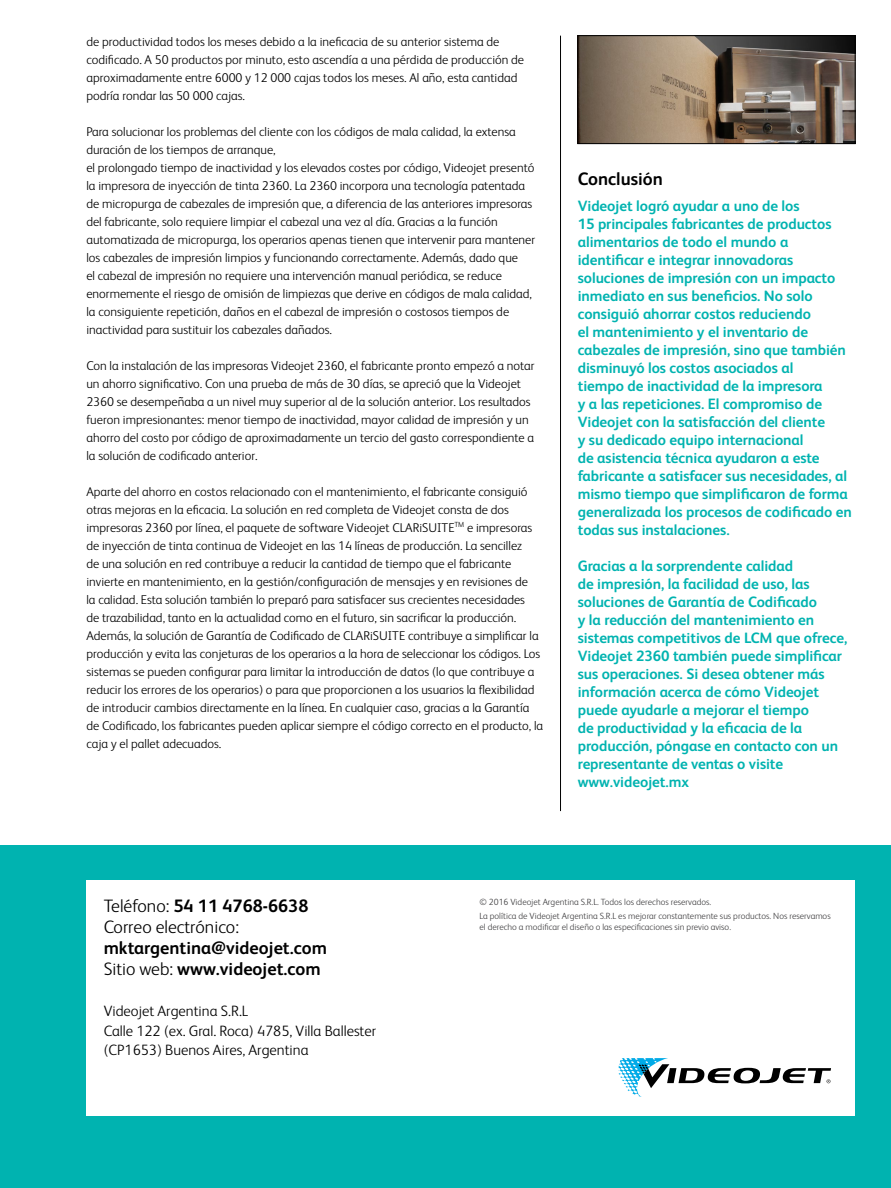
<style>
.page{position:relative;width:891px;height:1188px;background:#fff}
.page>*{position:absolute;margin:0;border:0;box-sizing:border-box;transform-origin:0 0}
.t1{font:700 18px/21px "FS Albert";color:#000}
.t2{font:300 18px/21px "FS Albert";color:#000}
.t3{font:700 15px/18px "FS Albert";letter-spacing:-.005em;color:#00b3b0}
.t4{font:300 15px/19.5px "FS Albert";color:#000}
.t5{font:300 12.75px/18px "FS Albert";color:#000}
.t6{font:300 9px/14.7px "FS Albert";color:#414042}
.s1{font-weight:700}
.s2{font-weight:300}
</style>
<div class="page">
<div style="left:0;top:846px;width:891px;height:342px;background:#00b3b0"></div>
<div style="left:86px;top:880px;width:769px;height:236px;background:#fff"></div>
<svg style="left:618px;top:1058px;width:213px;height:39px"></svg>
<hr style="left:560px;top:36px;width:1px;height:775px;background:#000">
<img style="left:580px;top:37px;width:273px;height:105px">
<div style="left:578px;top:35px;width:277px;height:109px;border:1px solid #000"></div>
<p class="t5" style="left:86px;top:32px;width:439px">de productividad todos los meses debido a la ineficacia de su anterior sistema de codificado. A 50 productos por minuto, esto ascendía a una pérdida de producción de aproximadamente entre 6000 y 12 000 cajas todos los meses. Al año, esta cantidad podría rondar las 50 000 cajas.</p>
<p class="t5" style="left:86px;top:122px;width:450px">Para solucionar los problemas del cliente con los códigos de mala calidad, la extensa duración de los tiempos de arranque,<br>el prolongado tiempo de inactividad y los elevados costes por código, Videojet presentó la impresora de inyección de tinta 2360. La 2360 incorpora una tecnología patentada de micropurga de cabezales de impresión que, a diferencia de las anteriores impresoras del fabricante, solo requiere limpiar el cabezal una vez al día. Gracias a la función automatizada de micropurga, los operarios apenas tienen que intervenir para mantener los cabezales de impresión limpios y funcionando correctamente. Además, dado que<br>el cabezal de impresión no requiere una intervención manual periódica, se reduce enormemente el riesgo de omisión de limpiezas que derive en códigos de mala calidad, la consiguiente repetición, daños en el cabezal de impresión o costosos tiempos de inactividad para sustituir los cabezales dañados.</p>
<p class="t5" style="left:86px;top:356px;width:450px">Con la instalación de las impresoras Videojet 2360, el fabricante pronto empezó a notar un ahorro significativo. Con una prueba de más de 30 días, se apreció que la Videojet 2360 se desempeñaba a un nivel muy superior al de la solución anterior. Los resultados fueron impresionantes: menor tiempo de inactividad, mayor calidad de impresión y un ahorro del costo por código de aproximadamente un tercio del gasto correspondiente a la solución de codificado anterior.</p>
<p class="t5" style="left:86px;top:482px;width:458px">Aparte del ahorro en costos relacionado con el mantenimiento, el fabricante consiguió otras mejoras en la eficacia. La solución en red completa de Videojet consta de dos impresoras 2360 por línea, el paquete de software Videojet CLARiSUITE<sup>TM</sup> e impresoras de inyección de tinta continua de Videojet en las 14 líneas de producción. La sencillez<br>de una solución en red contribuye a reducir la cantidad de tiempo que el fabricante invierte en mantenimiento, en la gestión/configuración de mensajes y en revisiones de<br>la calidad. Esta solución también lo preparó para satisfacer sus crecientes necesidades<br>de trazabilidad, tanto en la actualidad como en el futuro, sin sacrificar la producción.<br>Además, la solución de Garantía de Codificado de CLARiSUITE contribuye a simplificar la producción y evita las conjeturas de los operarios a la hora de seleccionar los códigos. Los sistemas se pueden configurar para limitar la introducción de datos (lo que contribuye a reducir los errores de los operarios) o para que proporcionen a los usuarios la flexibilidad de introducir cambios directamente en la línea. En cualquier caso, gracias a la Garantía de Codificado, los fabricantes pueden aplicar siempre el código correcto en el producto, la caja y el pallet adecuados.</p>
<h1 class="t1" style="left:578px;top:168px;width:87px">Conclusión</h1>
<p class="t3" style="left:578px;top:197px;width:276px">Videojet logró ayudar a uno de los<br>15 principales fabricantes de productos alimentarios de todo el mundo a identificar e integrar innovadoras soluciones de impresión con un impacto inmediato en sus beneficios. No solo consiguió ahorrar costos reduciendo<br>el mantenimiento y el inventario de cabezales de impresión, sino que también disminuyó los costos asociados al<br>tiempo de inactividad de la impresora<br>y a las repeticiones. El compromiso de Videojet con la satisfacción del cliente<br>y su dedicado equipo internacional<br>de asistencia técnica ayudaron a este fabricante a satisfacer sus necesidades, al mismo tiempo que simplificaron de forma generalizada los procesos de codificado en todas sus instalaciones.</p>
<p class="t3" style="left:578px;top:557px;width:271px">Gracias a la sorprendente calidad<br>de impresión, la facilidad de uso, las soluciones de Garantía de Codificado<br>y la reducción del mantenimiento en sistemas competitivos de LCM que ofrece, Videojet 2360 también puede simplificar sus operaciones. Si desea obtener más información acerca de cómo Videojet puede ayudarle a mejorar el tiempo<br>de productividad y la eficacia de la producción, póngase en contacto con un representante de ventas o visite www.videojet.mx</p>
<h1 class="t2" style="left:104px;top:895px;width:206px">Teléfono: <span class="s1">54 11 4768-6638<br></span>Correo electrónico:</h1>
<h1 class="t1" style="left:104px;top:937px;width:225px">mktargentina@videojet.com<br><span class="s2">Sitio web:</span> www.videojet.com</h1>
<p class="t4" style="left:104px;top:1001px;width:274px">Videojet Argentina S.R.L<br>Calle 122 (ex. Gral. Roca) 4785, Villa Ballester (CP1653) Buenos Aires, Argentina</p>
<p class="t6" style="left:480px;top:894px;width:353px">© 2016 Videojet Argentina S.R.L. Todos los derechos reservados.<br>La política de Videojet Argentina S.R.L es mejorar constantemente sus productos. Nos reservamos</p>
<p class="t6" style="left:480px;top:919px;width:253px">el derecho a modificar el diseño o las especificaciones sin previo aviso.</p>
</div>
